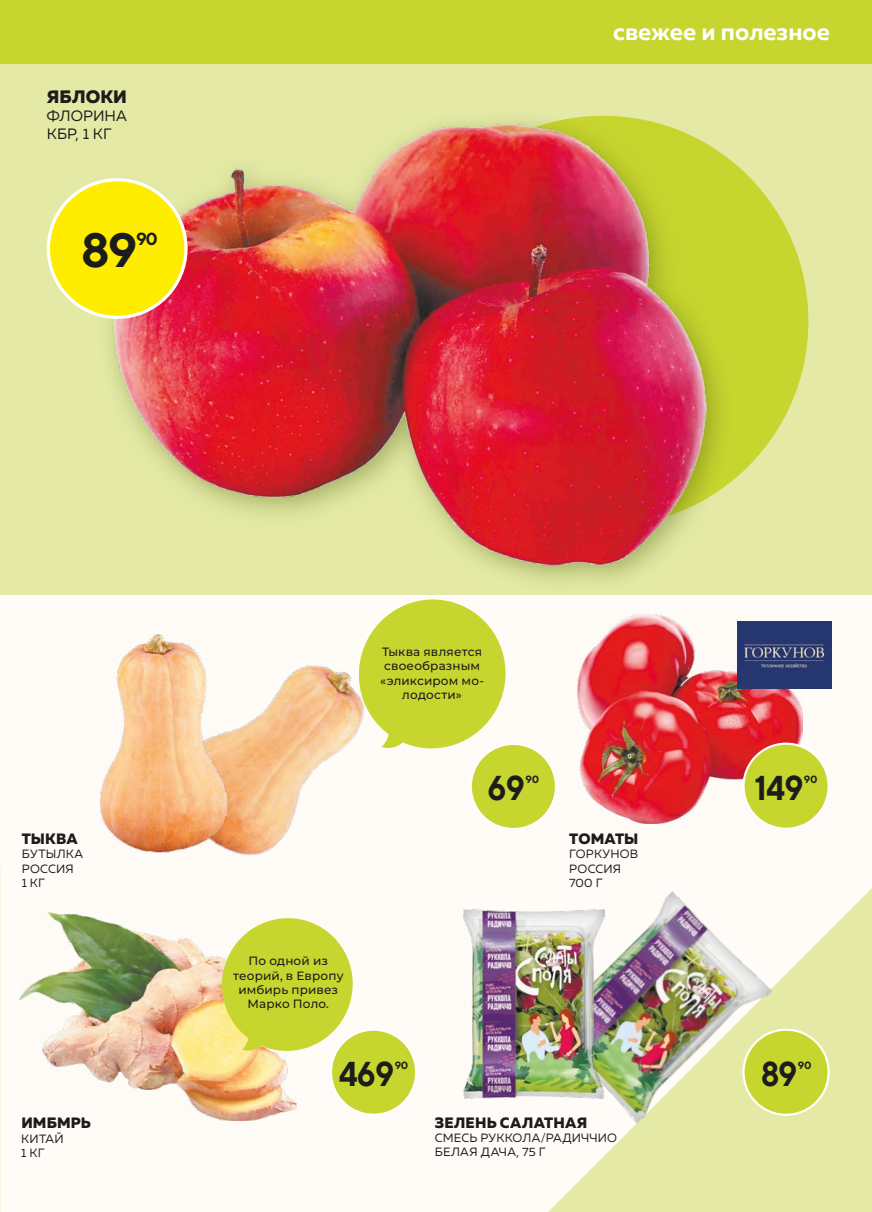
<style>
.page{position:relative;width:872px;height:1212px;background:#fff}
.page>*{position:absolute;margin:0;border:0;box-sizing:border-box;transform-origin:0 0}
.t1{font:700 48px "TT Norms";color:#1c1c1b}
.t2{font:700 34.5px "TT Norms";letter-spacing:-.025em;color:#1c1c1b;scale:.9 1}
.t3{font:700 24px "Muller";color:#fff}
.t4{font:800 18px "Muller";color:#1c1c1b}
.t5{font:700 17.55px "TT Norms";color:#1c1c1b}
.t6{font:800 15px "Muller";letter-spacing:.01em;color:#1c1c1b}
.t7{font:15px/18px "Muller";color:#1c1c1b}
.t8{font:100 12px/14.4px "Montserrat";letter-spacing:.01em;color:#1c1c1b;text-align:center}
.t9{font:12px/14.4px "Muller";letter-spacing:.015em;color:#1c1c1b}
.t10{font:700 10.5px "TT Norms";letter-spacing:-.025em;color:#1c1c1b}
</style>
<div class="page">
<div style="left:0;top:64px;width:872px;height:531px;background:#e4eaa6"></div>
<div style="left:0;top:0;width:872px;height:64px;background:#c7d52f"></div>
<div style="left:0;top:595px;width:872px;height:617px;background:#fffbf7"></div>
<svg style="left:548px;top:888px;width:324px;height:324px;fill:#e4eaa6"></svg>
<div style="left:397px;top:116px;width:411px;height:411px;background:#c7d52f;border-radius:50%"></div>
<div style="left:743px;top:1030px;width:85px;height:85px;background:#c7d52f;border-radius:50%"></div>
<div style="left:742px;top:1028px;width:87px;height:88px;border:2px solid #fff;border-radius:50%"></div>
<div style="left:471px;top:744px;width:85px;height:85px;background:#c7d52f;border-radius:50%"></div>
<div style="left:470px;top:743px;width:87px;height:87px;border:2px solid #fff;border-radius:50%"></div>
<div style="left:331px;top:1030px;width:85px;height:85px;background:#c7d52f;border-radius:50%"></div>
<div style="left:330px;top:1028px;width:87px;height:88px;border:2px solid #fff;border-radius:50%"></div>
<div style="left:96px;top:108px;width:638px;height:486px;background:#5d6e18;opacity:.47"></div>
<img style="left:114px;top:122px;width:592px;height:445px">
<div style="left:48px;top:180px;width:138px;height:137px;background:#ffed00;border-radius:50%"></div>
<div style="left:47px;top:178px;width:141px;height:141px;border:3px solid #fff;border-radius:50%"></div>
<img style="left:227px;top:665px;width:126px;height:191px">
<img style="left:100px;top:634px;width:127px;height:219px">
<svg style="left:353px;top:591px;width:161px;height:166px"></svg>
<img style="left:19px;top:912px;width:277px;height:209px">
<svg style="left:217px;top:912px;width:143px;height:146px"></svg>
<img style="left:548px;top:891px;width:224px;height:234px">
<img style="left:463px;top:909px;width:142px;height:190px">
<img style="left:578px;top:614px;width:224px;height:210px">
<div style="left:743px;top:744px;width:85px;height:85px;background:#c7d52f;border-radius:50%"></div>
<div style="left:742px;top:742px;width:87px;height:88px;border:2px solid #fff;border-radius:50%"></div>
<img style="left:737px;top:621px;width:94px;height:67px">
<h3 class="t4" style="left:47px;top:86px;width:82px">ЯБЛОКИ</h3>
<p class="t7" style="left:47px;top:107px;width:82px">ФЛОРИНА<br>КБР, 1 КГ</p>
<h1 class="t1" style="left:81px;top:220px;width:58px">89</h1>
<h3 class="t5" style="left:136px;top:228px;width:23px">90</h3>
<h3 class="t3" style="left:613px;top:17px;width:218px">свежее и полезное</h3>
<p class="t6" style="left:22px;top:829px;width:58px">ТЫКВА</p>
<p class="t9" style="left:22px;top:847px;width:63px">БУТЫЛКА<br>РОССИЯ<br>1 КГ</p>
<p class="t6" style="left:21px;top:1113px;width:71px">ИМБМРЬ</p>
<p class="t9" style="left:21px;top:1131px;width:44px">КИТАЙ<br>1 КГ</p>
<p class="t8" style="left:380px;top:644px;width:105px">Тыква является своеобразным «эликсиром мо&shy;лодости»</p>
<p class="t8" style="left:233px;top:953px;width:112px">По одной из теорий, в Европу имбирь привез<br>Марко Поло.</p>
<h2 class="t2" style="left:339px;top:1052px;width:63px">469</h2>
<p class="t10" style="left:395px;top:1059px;width:15px">90</p>
<h2 class="t2" style="left:487px;top:766px;width:43px">69</h2>
<p class="t10" style="left:525px;top:773px;width:15px">90</p>
<p class="t6" style="left:569px;top:829px;width:71px">ТОМАТЫ</p>
<p class="t9" style="left:569px;top:846px;width:71px">ГОРКУНОВ<br>РОССИЯ<br>700 Г</p>
<p class="t6" style="left:435px;top:1113px;width:154px">ЗЕЛЕНЬ САЛАТНАЯ</p>
<p class="t9" style="left:435px;top:1130px;width:184px">СМЕСЬ РУККОЛА/РАДИЧЧИО<br>БЕЛАЯ ДАЧА, 75 Г</p>
<h2 class="t2" style="left:754px;top:766px;width:56px">149</h2>
<p class="t10" style="left:804px;top:773px;width:15px">90</p>
<h2 class="t2" style="left:760px;top:1052px;width:42px">89</h2>
<p class="t10" style="left:797px;top:1059px;width:15px">90</p>
</div>
